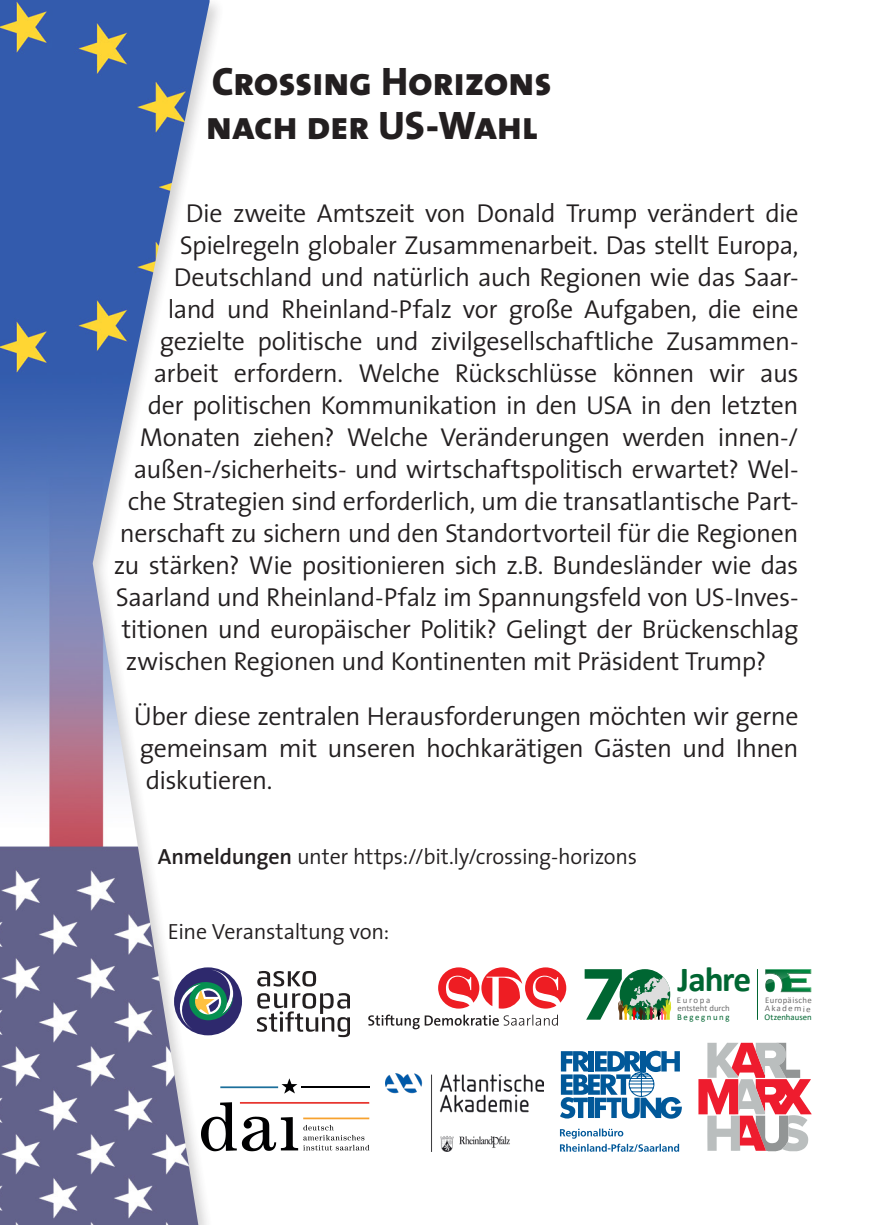
<style>
.page{position:relative;width:874px;height:1225px;background:#fff}
.page>*{position:absolute;margin:0;border:0;box-sizing:border-box;transform-origin:0 0}
.t1{font:40px "The Sans 8 Extra Bold Caps";letter-spacing:-.01em;color:#231f20}
.t2{font:700 35.2px "Calibri";letter-spacing:-.035em;color:#006632}
.t3{font:300 26px/32px "The Sans 4";letter-spacing:-.02em;color:#231f20;text-align:justify}
.t4{font:300 22px "The Sans 4";letter-spacing:-.015em;color:#231f20}
.t5{font:8.8px "Calibri";letter-spacing:.025em;color:#6e6e6e}
.t6{font:8.8px "Calibri";color:#6e6e6e}
.t7{font:8.8px "Calibri";color:#006632}
.t8{font:8.8px "Calibri";letter-spacing:.175em;color:#006632}
.t9{font:8.8px "Calibri";letter-spacing:.025em;color:#6e6e6e;scale:1.05 1}
.s1{font-family:"The Sans 6";font-weight:600}
.s2{font-family:"Tahoma";font-size:69.4px}
</style>
<div class="page">
<svg style="left:257px;top:971px;width:93px;height:66px"></svg>
<svg style="left:225px;top:972px;width:17px;height:59px"></svg>
<hr style="left:301px;top:1086px;width:68px;height:2px;background:#000001">
<svg style="left:225px;top:1078px;width:72px;height:15px"></svg>
<svg style="left:225px;top:1102px;width:144px;height:49px"></svg>
<svg style="left:368px;top:1014px;width:189px;height:15px"></svg>
<svg style="left:438px;top:967px;width:128px;height:41px"></svg>
<div style="left:619px;top:969px;width:51px;height:50px;background:#006632;border-radius:50%"></div>
<svg style="left:618px;top:975px;width:53px;height:44px"></svg>
<hr style="left:756px;top:969px;width:1px;height:50px;background:#006632">
<svg style="left:765px;top:969px;width:46px;height:23px"></svg>
<svg style="left:560px;top:1050px;width:121px;height:68px"></svg>
<svg style="left:559px;top:1128px;width:119px;height:23px"></svg>
<svg style="left:698px;top:1042px;width:113px;height:109px"></svg>
<img style="left:386px;top:1073px;width:157px;height:78px">
<div style="left:0;top:0;width:225px;height:1225px;background:#231f20;opacity:.25"></div>
<img style="left:0;top:0;width:209px;height:1225px">
<p class="t1" style="left:212px;top:47px;width:341px">Crossing Horizons</p>
<p class="t1" style="left:206px;top:91px;width:333px">nach der US-Wahl</p>
<p class="t3" style="left:186px;top:196px;width:614px">Die zweite Amtszeit von Donald Trump verändert die</p>
<p class="t3" style="left:180px;top:228px;width:619px">Spielregeln globaler Zusammenarbeit. Das stellt Europa,</p>
<p class="t3" style="left:174px;top:260px;width:626px">Deutschland und natürlich auch Regionen wie das Saar-</p>
<p class="t3" style="left:168px;top:292px;width:632px">land und Rheinland-Pfalz vor große Aufgaben, die eine</p>
<p class="t3" style="left:160px;top:324px;width:640px">gezielte politische und zivilgesellschaftliche Zusammen-</p>
<p class="t3" style="left:154px;top:356px;width:645px">arbeit erfordern. Welche Rückschlüsse können wir aus</p>
<p class="t3" style="left:148px;top:388px;width:652px">der politischen Kommunikation in den USA in den letzten</p>
<p class="t3" style="left:140px;top:420px;width:660px">Monaten ziehen? Welche Veränderungen werden innen-/</p>
<p class="t3" style="left:134px;top:452px;width:666px">außen-/sicherheits- und wirtschaftspolitisch erwartet? Wel-</p>
<p class="t3" style="left:128px;top:484px;width:672px">che Strategien sind erforderlich, um die transatlantische Part-</p>
<p class="t3" style="left:120px;top:516px;width:679px">nerschaft zu sichern und den Standortvorteil für die Regionen</p>
<p class="t3" style="left:114px;top:548px;width:685px">zu stärken? Wie positionieren sich z.B. Bundesländer wie das</p>
<p class="t3" style="left:116px;top:580px;width:684px">Saarland und Rheinland-Pfalz im Spannungsfeld von US-Inves-</p>
<p class="t3" style="left:122px;top:612px;width:678px">titionen und europäischer Politik? Gelingt der Brückenschlag</p>
<p class="t3" style="left:126px;top:644px;width:641px">zwischen Regionen und Kontinenten mit Präsident Trump?</p>
<p class="t3" style="left:134px;top:699px;width:666px">Über diese zentralen Herausforderungen möchten wir gerne gemeinsam mit unseren hochkarätigen Gästen und Ihnen diskutieren.</p>
<p class="t4" style="left:158px;top:838px;width:480px"><span class="s1">Anmeldungen</span> unter https://bit.ly/crossing-horizons</p>
<p class="t4" style="left:168px;top:913px;width:223px">Eine Veranstaltung von:</p>
<h2 class="t2" style="left:580px;top:955px;width:172px"><span class="s2">7</span> Jahre</h2>
<p class="t5" style="left:676px;top:993px;width:35px">Europa</p>
<p class="t8" style="left:676px;top:1010px;width:54px">Begegnung</p>
<p class="t6" style="left:677px;top:1002px;width:54px">entsteht durch</p>
<p class="t5" style="left:764px;top:993px;width:48px">Europäische</p>
<p class="t7" style="left:764px;top:1010px;width:49px">Otzenhausen</p>
<p class="t9" style="left:764px;top:1001px;width:45px;rotate:1deg">Akademie</p>
</div>
